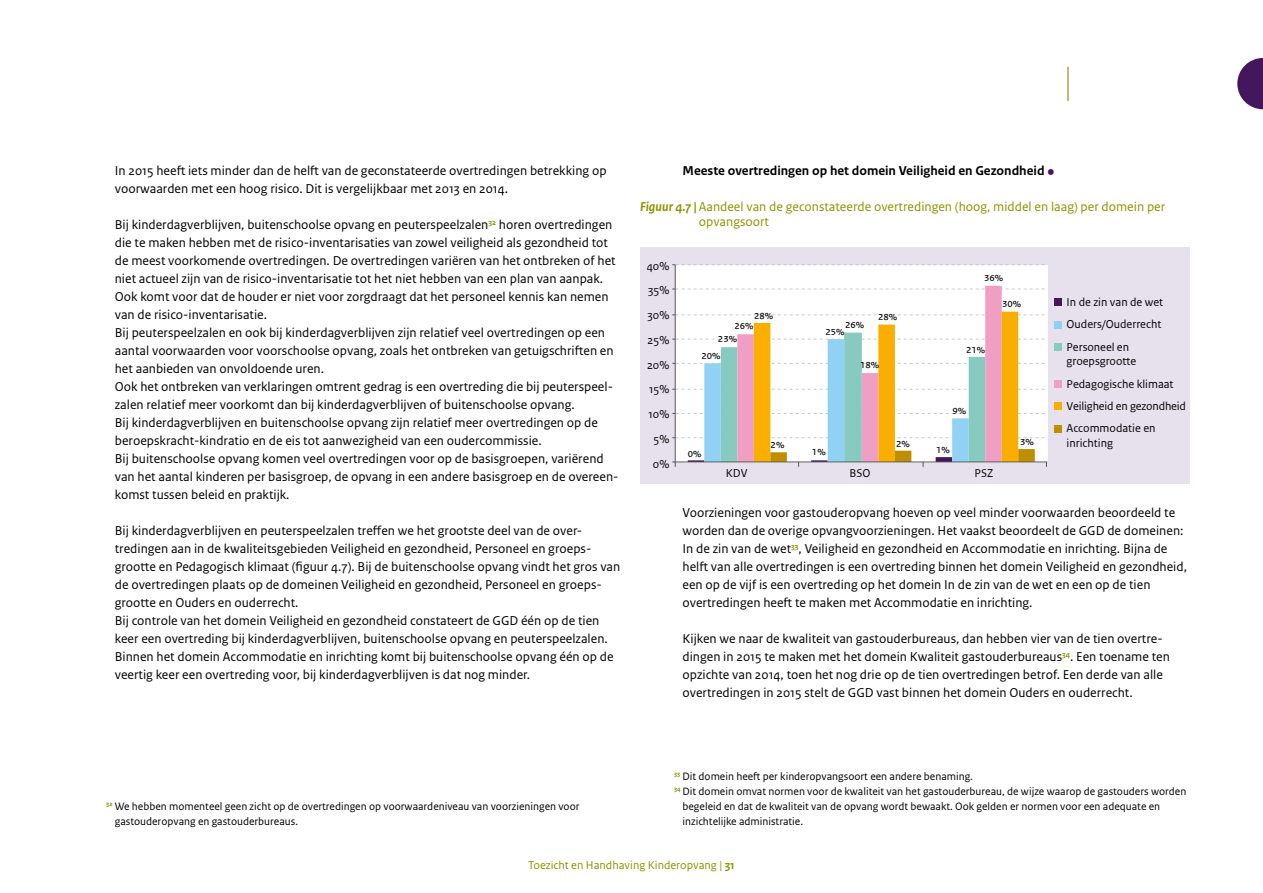
<style>
.page{position:relative;width:1263px;height:893px;background:#fff}
.page>*{position:absolute;margin:0;border:0;box-sizing:border-box;transform-origin:0 0}
._10_RO_Broodtekst{font:13.5px/18px "Rijksoverheid Sans Text";color:#000}
._13_RO_Foto-_figuurb{font:13.5px/15px "Rijksoverheid Sans Text";color:#8d9300}
._10_RO_Broodtekst-2{font:700 13.5px "Rijksoverheid Sans Text";color:#000}
.t1{font:12px/22.5px "Rijksoverheid Sans Text TT";color:#030304}
.t2{font:12px "Rijksoverheid Sans Text";color:#8d9300}
._14_RO_Voetnoot{font:11.25px/15px "Rijksoverheid Sans Text";color:#000}
.s1{font-weight:400;font-size:27px;color:#44165d}
.s2{font-weight:700;font-style:italic}
.s3{font-weight:700}
</style>
<div class="page">
<svg style="left:1237px;top:58px;width:26px;height:51px"></svg>
<div style="left:640px;top:247px;width:550px;height:237px;background:#e6e1ed"></div>
<div style="left:675px;top:265px;width:372px;height:198px;background:#fff"></div>
<svg style="left:737px;top:286px;width:265px;height:26px"></svg>
<hr style="left:675px;top:265px;width:1px;height:198px;background:#565656">
<svg style="left:672px;top:289px;width:373px;height:1px"></svg>
<svg style="left:672px;top:264px;width:373px;height:1px"></svg>
<svg style="left:672px;top:312px;width:375px;height:155px"></svg>
<div style="left:1055px;top:299px;width:7px;height:7px;background:#44165d"></div>
<div style="left:1055px;top:321px;width:7px;height:7px;background:#91d2f4"></div>
<div style="left:1055px;top:343px;width:7px;height:8px;background:#86cac0"></div>
<div style="left:1055px;top:380px;width:7px;height:8px;background:#f19ec4"></div>
<div style="left:1055px;top:403px;width:7px;height:7px;background:#f9ae00"></div>
<div style="left:1055px;top:425px;width:7px;height:7px;background:#c08f00"></div>
<hr style="left:1067px;top:67px;width:2px;height:34px;background:#b9bb6e">
<p class="_10_RO_Broodtekst" style="left:115px;top:162px;width:493px">In 2015 heeft iets minder dan de helft van de geconstateerde overtredingen betrekking op voorwaarden met een hoog risico. Dit is vergelijkbaar met 2013 en 2014.</p>
<p class="_10_RO_Broodtekst" style="left:115px;top:216px;width:502px">Bij kinderdagverblijven, buitenschoolse opvang en peuterspeelzalen<sup>32</sup> horen overtredingen die te maken hebben met de risico-inventarisaties van zowel veiligheid als gezondheid tot de meest voorkomende overtredingen. De overtredingen variëren van het ontbreken of het niet actueel zijn van de risico-inventarisatie tot het niet hebben van een plan van aanpak.<br>Ook komt voor dat de houder er niet voor zorgdraagt dat het personeel kennis kan nemen van de risico-inventarisatie.</p>
<p class="_10_RO_Broodtekst" style="left:115px;top:324px;width:500px">Bij peuterspeelzalen en ook bij kinderdagverblijven zijn relatief veel overtredingen op een aantal voorwaarden voor voorschoolse opvang, zoals het ontbreken van getuigschriften en het aanbieden van onvoldoende uren.</p>
<p class="_10_RO_Broodtekst" style="left:115px;top:378px;width:500px">Ook het ontbreken van verklaringen omtrent gedrag is een overtreding die bij peuterspeel&shy;zalen relatief meer voorkomt dan bij kinderdagverblijven of buitenschoolse opvang.</p>
<p class="_10_RO_Broodtekst" style="left:115px;top:414px;width:485px">Bij kinderdagverblijven en buitenschoolse opvang zijn relatief meer overtredingen op de beroepskracht-kindratio en de eis tot aanwezigheid van een oudercommissie.</p>
<p class="_10_RO_Broodtekst" style="left:115px;top:450px;width:505px">Bij buitenschoolse opvang komen veel overtredingen voor op de basisgroepen, variërend van het aantal kinderen per basisgroep, de opvang in een andere basisgroep en de overeen&shy;komst tussen beleid en praktijk.</p>
<p class="_10_RO_Broodtekst" style="left:115px;top:522px;width:507px">Bij kinderdagverblijven en peuterspeelzalen treffen we het grootste deel van de over&shy;tredingen aan in de kwaliteitsgebieden Veiligheid en gezondheid, Personeel en groeps&shy;grootte en Pedagogisch klimaat (figuur 4.7). Bij de buitenschoolse opvang vindt het gros van de overtredingen plaats op de domeinen Veiligheid en gezondheid, Personeel en groeps&shy;grootte en Ouders en ouderrecht.</p>
<p class="_10_RO_Broodtekst" style="left:115px;top:612px;width:500px">Bij controle van het domein Veiligheid en gezondheid constateert de GGD één op de tien keer een overtreding bij kinderdagverblijven, buitenschoolse opvang en peuterspeelzalen.<br>Binnen het domein Accommodatie en inrichting komt bij buitenschoolse opvang één op de veertig keer een overtreding voor, bij kinderdagverblijven is dat nog minder.</p>
<p class="_10_RO_Broodtekst-2" style="left:682px;top:163px;width:374px">Meeste overtredingen op het domein Veiligheid en Gezondheid <span class="s1">•</span></p>
<p class="_13_RO_Foto-_figuurb" style="left:699px;top:200px;width:468px;text-indent:-59px"><span class="s2">Figuur 4.7 |</span> Aandeel van de geconstateerde overtredingen (hoog, middel en laag) per domein per opvangsoort</p>
<p class="t1" style="left:647px;top:255px;width:24px">40%</p>
<p class="t1" style="left:648px;top:279px;width:23px">35%</p>
<p class="t1" style="left:648px;top:304px;width:23px">30%</p>
<p class="t1" style="left:648px;top:329px;width:23px">25%</p>
<p class="t1" style="left:647px;top:354px;width:24px">20%</p>
<p class="t1" style="left:649px;top:378px;width:22px">15%</p>
<p class="t1" style="left:649px;top:403px;width:22px">10%</p>
<p class="t1" style="left:653px;top:428px;width:17px">5%</p>
<p class="t1" style="left:653px;top:453px;width:18px">0%</p>
<p class="t1" style="left:984px;top:266px;width:21px">36%</p>
<p class="t1" style="left:754px;top:304px;width:21px">28%</p>
<p class="t1" style="left:878px;top:305px;width:21px">28%</p>
<p class="t1" style="left:845px;top:313px;width:21px">26%</p>
<p class="t1" style="left:734px;top:314px;width:21px">26%</p>
<p class="t1" style="left:825px;top:320px;width:21px">25%</p>
<p class="t1" style="left:718px;top:327px;width:21px">23%</p>
<p class="t1" style="left:701px;top:344px;width:21px">20%</p>
<p class="t1" style="left:860px;top:353px;width:21px">18%</p>
<p class="t1" style="left:966px;top:338px;width:21px">21%</p>
<p class="t1" style="left:1002px;top:292px;width:21px">30%</p>
<p class="t1" style="left:952px;top:399px;width:15px">9%</p>
<p class="t1" style="left:771px;top:433px;width:15px">2%</p>
<p class="t1" style="left:896px;top:432px;width:15px">2%</p>
<p class="t1" style="left:1020px;top:430px;width:15px">3%</p>
<p class="t1" style="left:688px;top:442px;width:15px">0%</p>
<p class="t1" style="left:812px;top:440px;width:15px">1%</p>
<p class="t1" style="left:936px;top:438px;width:15px">1%</p>
<p class="t1" style="left:726px;top:462px;width:23px">KDV</p>
<p class="t1" style="left:850px;top:462px;width:22px">BSO</p>
<p class="t1" style="left:975px;top:462px;width:20px">PSZ</p>
<p class="t1" style="left:1066px;top:291px;width:98px">In de zin van de wet<br>Ouders/Ouderrecht<br>Personeel en</p>
<p class="t1" style="left:1066px;top:350px;width:121px">groepsgrootte<br>Pedagogische klimaat<br>Veiligheid en gezondheid<br>Accommodatie en</p>
<p class="t1" style="left:1066px;top:432px;width:48px">inrichting</p>
<p class="_10_RO_Broodtekst" style="left:682px;top:504px;width:506px">Voorzieningen voor gastouderopvang hoeven op veel minder voorwaarden beoordeeld te worden dan de overige opvangvoorzieningen. Het vaakst beoordeelt de GGD de domeinen:<br>In de zin van de wet<sup>33</sup>, Veiligheid en gezondheid en Accommodatie en inrichting. Bijna de helft van alle overtredingen is een overtreding binnen het domein Veiligheid en gezondheid, een op de vijf is een overtreding op het domein In de zin van de wet en een op de tien overtredingen heeft te maken met Accommodatie en inrichting.</p>
<p class="_10_RO_Broodtekst" style="left:682px;top:630px;width:489px">Kijken we naar de kwaliteit van gastouderbureaus, dan hebben vier van de tien overtre&shy;dingen in 2015 te maken met het domein Kwaliteit gastouderbureaus<sup>34</sup>. Een toename ten opzichte van 2014, toen het nog drie op de tien overtredingen betrof. Een derde van alle overtredingen in 2015 stelt de GGD vast binnen het domein Ouders en ouderrecht.</p>
<p class="_14_RO_Voetnoot" style="left:115px;top:799px;width:466px;text-indent:-9px"><sup>32</sup> We hebben momenteel geen zicht op de overtredingen op voorwaardeniveau van voorzieningen voor gastouderopvang en gastouderbureaus.</p>
<p class="_14_RO_Voetnoot" style="left:674px;top:769px;width:301px"><sup>33</sup> Dit domein heeft per kinderopvangsoort een andere benaming.</p>
<p class="_14_RO_Voetnoot" style="left:682px;top:784px;width:505px;text-indent:-9px"><sup>34</sup> Dit domein omvat normen voor de kwaliteit van het gastouderbureau, de wijze waarop de gastouders worden begeleid en dat de kwaliteit van de opvang wordt bewaakt. Ook gelden er normen voor een adequate en inzichtelijke administratie.</p>
<p class="t2" style="left:528px;top:858px;width:208px">Toezicht en Handhaving Kinderopvang | <span class="s3">31</span></p>
</div>
